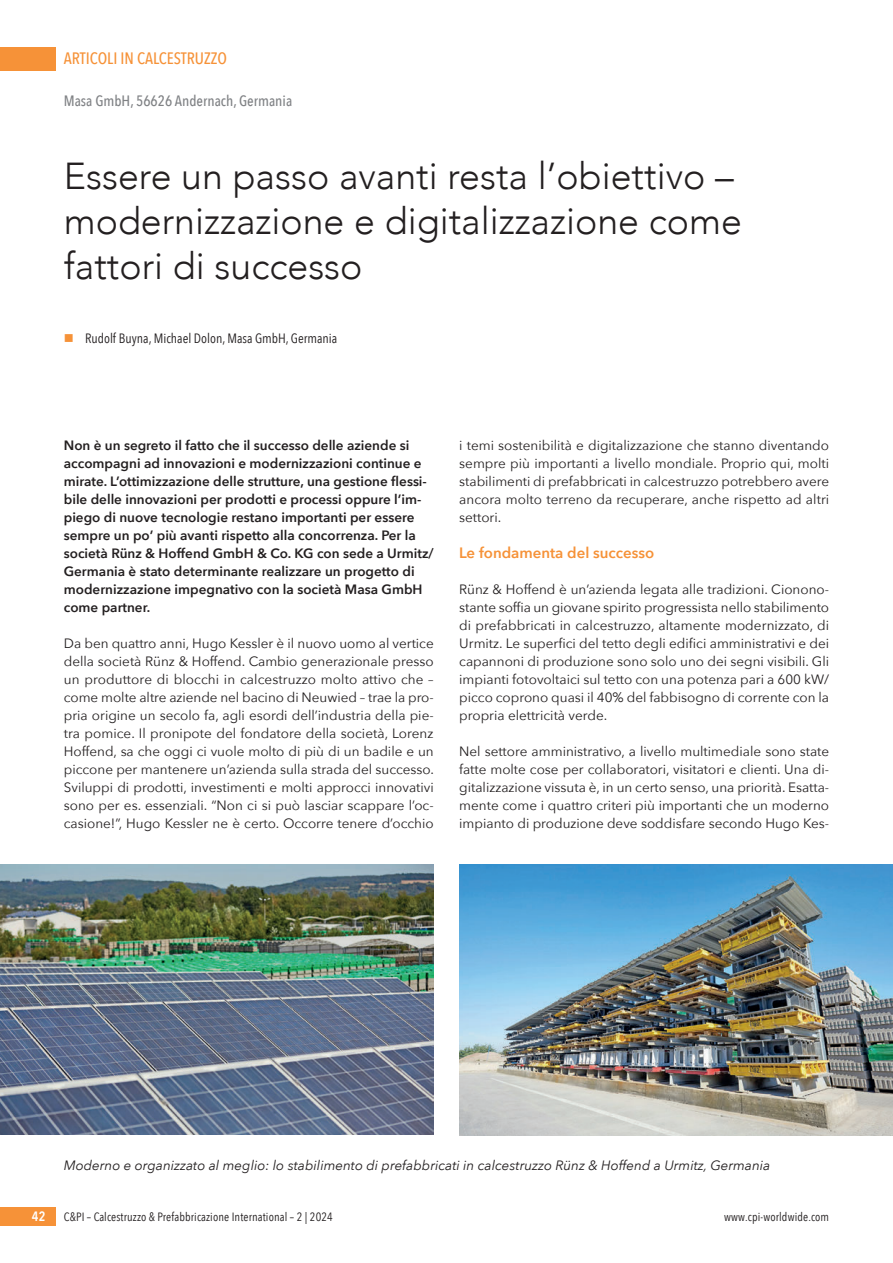
<style>
.page{position:relative;width:893px;height:1263px;background:#fff}
.page>*{position:absolute;margin:0;border:0;box-sizing:border-box;transform-origin:0 0}
.t1{font:300 37.5px/45px "Avenir";color:#231f20}
.t2{font:500 16.5px "Avenir Next Condensed";color:#f69238}
.t3{font:500 15px "Avenir Next Condensed";color:#808285}
.t4{font:600 15px "Avenir Next";color:#f69238}
.t5{font:13.5px/18px "Avenir Next";color:#231f20;text-align:justify}
.t6{font:600 13.5px/18px "Avenir Next";color:#231f20}
.t7{font:italic 13.5px "Avenir Next";color:#231f20}
.t8{font:13.5px "Avenir Next Condensed";color:#231f20}
.t9{font:600 13.5px "Avenir Next Condensed";color:#fff}
.t10{font:12px "Avenir Next Condensed";letter-spacing:.01em;color:#231f20}
.s1{color:#f69238}
</style>
<div class="page">
<div style="left:0;top:47px;width:55px;height:23px;background:#f69238"></div>
<div style="left:0;top:1208px;width:55px;height:18px;background:#f69238"></div>
<img style="left:0;top:865px;width:434px;height:269px">
<img style="left:459px;top:865px;width:433px;height:270px">
<hr style="left:892px;top:643px;width:1px;height:620px;background:#ffe601">
<hr style="left:892px;top:1006px;width:1px;height:257px;background:#053276">
<p class="t2" style="left:64px;top:49px;width:165px">ARTICOLI IN CALCESTRUZZO</p>
<p class="t3" style="left:64px;top:92px;width:230px">Masa GmbH, 56626 Andernach, Germania</p>
<h1 class="t1" style="left:64px;top:153px;width:680px">Essere un passo avanti resta l’obiettivo – modernizzazione e digitalizzazione come fattori di successo</h1>
<p class="t8" style="left:64px;top:327px;width:275px"><span class="s1">■</span> Rudolf Buyna, Michael Dolon, Masa GmbH, Germania</p>
<p class="t6" style="left:64px;top:436px;width:371px">Non è un segreto il fatto che il successo delle aziende si accompagni ad innovazioni e modernizzazioni continue e mirate. L’ottimizzazione delle strutture, una gestione flessi&shy;bile delle innovazioni per prodotti e processi oppure l’im&shy;piego di nuove tecnologie restano importanti per essere sempre un po’ più avanti rispetto alla concorrenza. Per la società Rünz &amp; Hoffend GmbH &amp; Co. KG con sede a Urmitz/ Germania è stato determinante realizzare un progetto di modernizzazione impegnativo con la società Masa GmbH come partner.</p>
<p class="t5" style="left:64px;top:634px;width:372px">Da ben quattro anni, Hugo Kessler è il nuovo uomo al vertice della società Rünz &amp; Hoffend. Cambio generazionale presso un produttore di blocchi in calcestruzzo molto attivo che – come molte altre aziende nel bacino di Neuwied – trae la pro&shy;pria origine un secolo fa, agli esordi dell’industria della pie&shy;tra pomice. Il pronipote del fondatore della società, Lorenz Hoffend, sa che oggi ci vuole molto di più di un badile e un piccone per mantenere un’azienda sulla strada del successo.<br>Sviluppi di prodotti, investimenti e molti approcci innovativi sono per es. essenziali. “Non ci si può lasciar scappare l’oc&shy;casione!”, Hugo Kessler ne è certo. Occorre tenere d’occhio</p>
<p class="t5" style="left:459px;top:436px;width:372px">i temi sostenibilità e digitalizzazione che stanno diventando sempre più importanti a livello mondiale. Proprio qui, molti stabilimenti di prefabbricati in calcestruzzo potrebbero avere ancora molto terreno da recuperare, anche rispetto ad altri settori.</p>
<p class="t4" style="left:459px;top:540px;width:197px">Le fondamenta del successo</p>
<p class="t5" style="left:459px;top:580px;width:371px">Rünz &amp; Hoffend è un’azienda legata alle tradizioni. Cionono&shy;stante soffia un giovane spirito progressista nello stabilimento di prefabbricati in calcestruzzo, altamente modernizzato, di Urmitz. Le superfici del tetto degli edifici amministrativi e dei capannoni di produzione sono solo uno dei segni visibili. Gli impianti fotovoltaici sul tetto con una potenza pari a 600 kW/ picco coprono quasi il 40% del fabbisogno di corrente con la propria elettricità verde.</p>
<p class="t5" style="left:459px;top:742px;width:371px">Nel settore amministrativo, a livello multimediale sono state fatte molte cose per collaboratori, visitatori e clienti. Una di&shy;gitalizzazione vissuta è, in un certo senso, una priorità. Esatta&shy;mente come i quattro criteri più importanti che un moderno impianto di produzione deve soddisfare secondo Hugo Kes-</p>
<p class="t7" style="left:64px;top:1154px;width:708px">Moderno e organizzato al meglio: lo stabilimento di prefabbricati in calcestruzzo Rünz &amp; Hoffend a Urmitz, Germania</p>
<p class="t9" style="left:32px;top:1205px;width:15px">42</p>
<p class="t10" style="left:64px;top:1207px;width:271px">C&amp;PI – Calcestruzzo &amp; Prefabbricazione International – 2 | 2024</p>
<p class="t10" style="left:724px;top:1207px;width:107px">www.cpi-worldwide.com</p>
</div>
